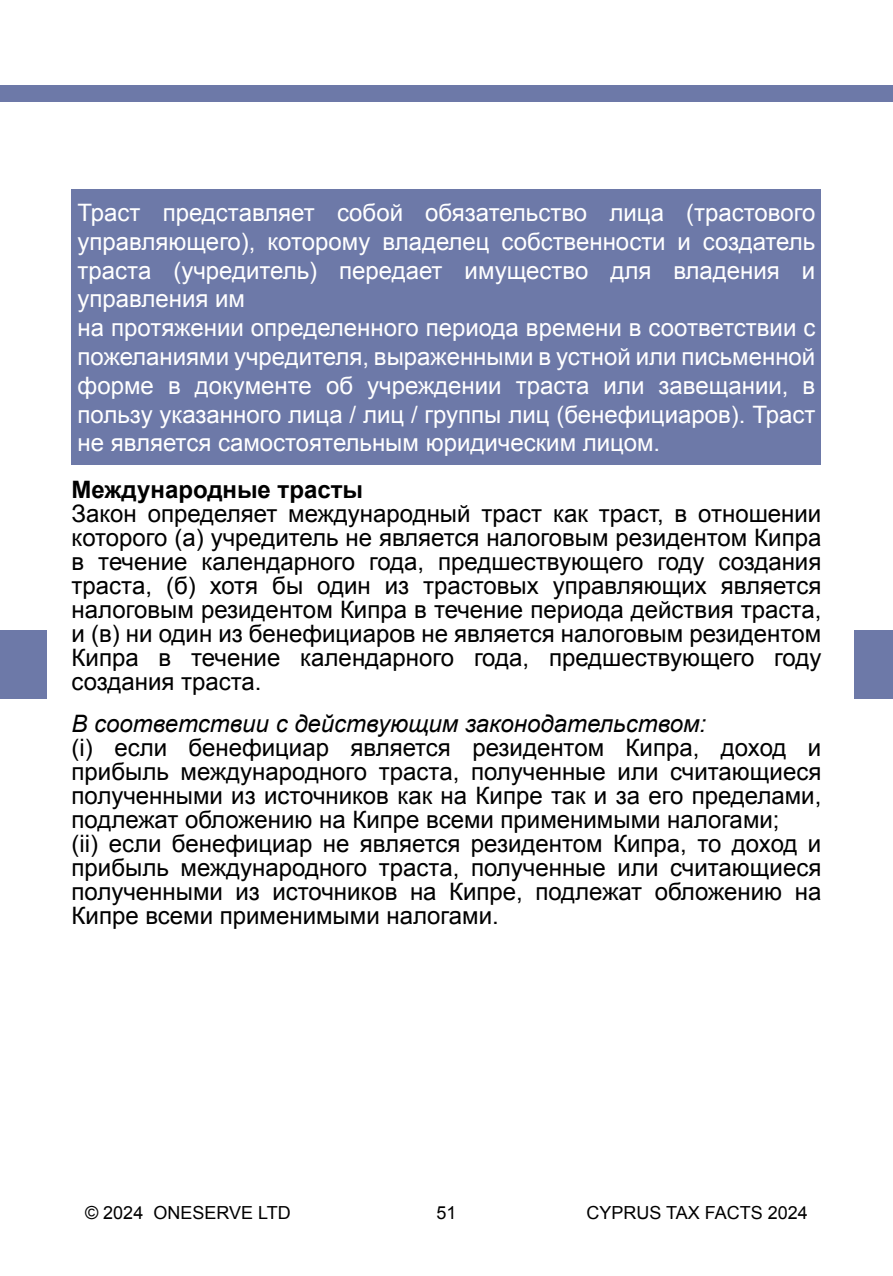
<style>
.page{position:relative;width:893px;height:1276px;background:#fff}
.page>*{position:absolute;margin:0;border:0;box-sizing:border-box;transform-origin:0 0}
.t1{font:24px/24px "Arial";color:#000;text-align:justify}
.t2{font:24px/28.8px "Arial";color:#fff}
.t3{font:italic 24px "Arial";color:#000}
.t4{font:700 24px "Arial";color:#000}
.t5{font:18px "Arial";color:#000}
</style>
<div class="page">
<div style="left:72px;top:190px;width:749px;height:275px;background:#6d79a8"></div>
<div style="left:0;top:630px;width:46px;height:68px;background:#6d79a8"></div>
<div style="left:854px;top:630px;width:39px;height:68px;background:#6d79a8"></div>
<div style="left:0;top:85px;width:893px;height:16px;background:#6d79a8"></div>
<p class="t2" style="left:78px;top:198px;width:739px">Траст представляет собой обязательство лица (трастового управляющего), которому владелец собственности и создатель траста (учредитель) передает имущество для владения и управления им<br>на протяжении определенного периода времени в соответствии с пожеланиями учредителя, выраженными в устной или письменной форме в документе об учреждении траста или завещании, в пользу указанного лица / лиц / группы лиц (бенефициаров). Траст не является самостоятельным юридическим лицом.</p>
<p class="t4" style="left:72px;top:473px;width:293px">Международные трасты</p>
<p class="t1" style="left:72px;top:501px;width:751px">Закон определяет международный траст как траст, в отношении которого (а) учредитель не является налоговым резидентом Кипра в течение календарного года, предшествующего году создания траста, (б) хотя бы один из трастовых управляющих является налоговым резидентом Кипра в течение периода действия траста, и (в) ни один из бенефициаров не является налоговым резидентoм Кипра в течение календарного года, предшествующего году создания траста.</p>
<p class="t3" style="left:72px;top:708px;width:636px">В соответствии с действующим законодательством:</p>
<p class="t1" style="left:72px;top:735px;width:751px;text-align:left">(i) если бенефициар является резидентом Кипра, доход и прибыль международного траста, полученные или считающиеся полученными из источников как на Кипре так и за его пределами, подлежат обложению на Кипре всеми применимыми налогами;<br>(ii) если бенефициар не является резидентом Кипра, то доход и прибыль международного траста, полученные или считающиеся полученными из источников на Кипре, подлежат обложению на Кипре всеми применимыми налогами.</p>
<p class="t5" style="left:85px;top:1201px;width:207px">© 2024 ONESERVE LTD</p>
<p class="t5" style="left:436px;top:1201px;width:22px">51</p>
<p class="t5" style="left:586px;top:1201px;width:223px">CYPRUS TAX FACTS 2024</p>
</div>
